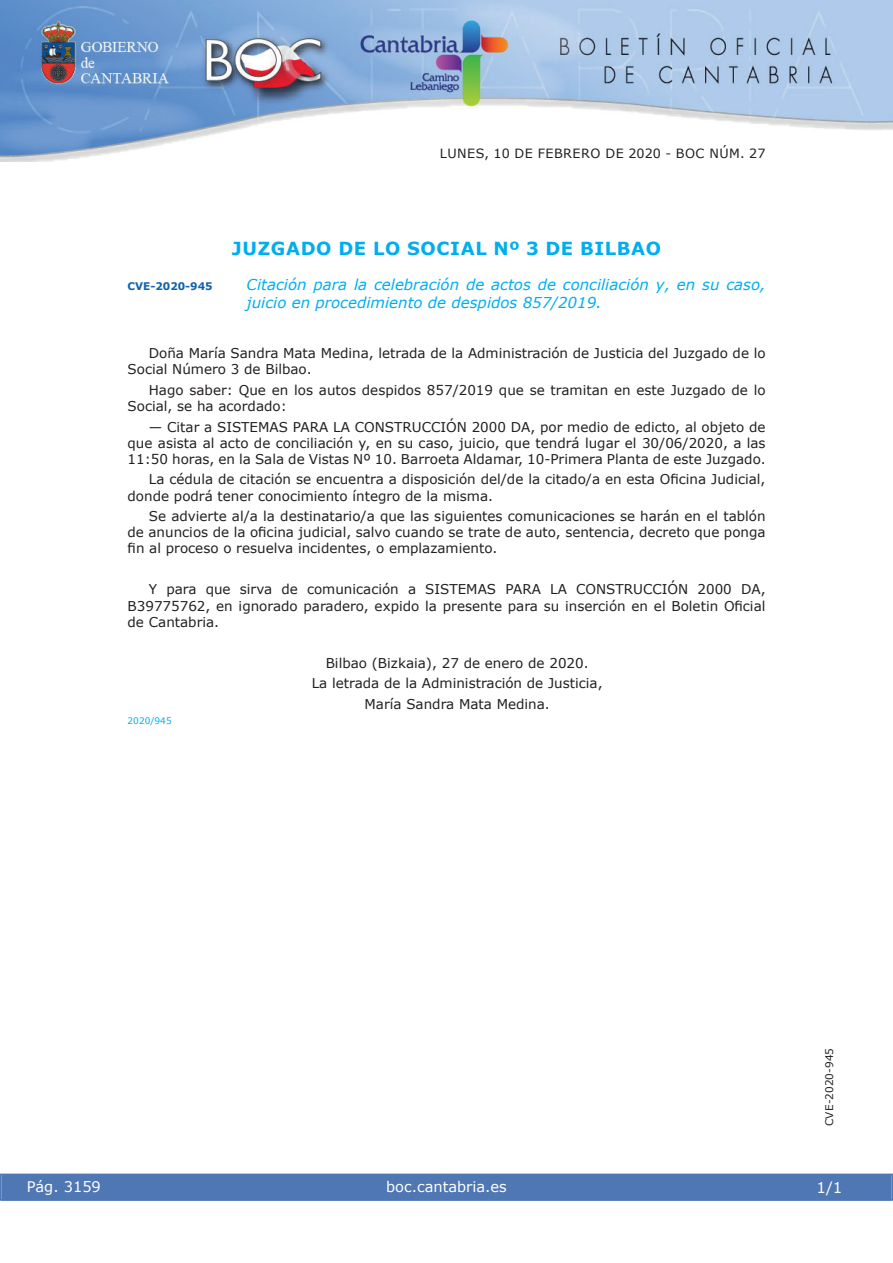
<style>
.page{position:relative;width:893px;height:1263px;background:#fff}
.page>*{position:absolute;margin:0;border:0;box-sizing:border-box;transform-origin:0 0}
.t1{font:700 18px "Verdana";letter-spacing:.035em;color:#00aeef}
.t2{font:italic 15px/18px "Verdana";color:#00aeef}
.t3{font:15px "Verdana";color:#fff}
.t4{font:14.55px "Verdana";color:#fff}
.t5{font:13.5px/16.2px "Verdana";color:#231f20}
.t6{font:12.75px "Verdana";letter-spacing:.035em;color:#231f20}
.t7{font:10.5px "Verdana";color:#231f20}
.t8{font:700 10.5px "Verdana";color:#1263a9}
.t9{font:9px "Verdana";color:#00aeef}
</style>
<div class="page">
<img style="left:0;top:0;width:893px;height:161px">
<div style="left:1px;top:1174px;width:890px;height:27px;background:#4f77b3"></div>
<div style="left:0;top:1174px;width:893px;height:27px;border:1px solid #4f77b3"></div>
<p class="t6" style="left:440px;top:145px;width:327px">LUNES, 10 DE FEBRERO DE 2020 - BOC NÚM. 27</p>
<h1 class="t1" style="left:232px;top:237px;width:431px">JUZGADO DE LO SOCIAL Nº 3 DE BILBAO</h1>
<p class="t8" style="left:128px;top:279px;width:87px">CVE-2020-945</p>
<p class="t2" style="left:247px;top:275px;width:520px">Citación para la celebración de actos de conciliación y, en su caso, juicio en procedimiento de despidos 857/2019.</p>
<p class="t5" style="left:128px;top:345px;width:639px;text-indent:21px">Doña María Sandra Mata Medina, letrada de la Administración de Justicia del Juzgado de lo<br>Social Número 3 de Bilbao.</p>
<p class="t5" style="left:128px;top:381px;width:639px;text-indent:21px">Hago saber: Que en los autos despidos 857/2019 que se tramitan en este Juzgado de lo<br>Social, se ha acordado:</p>
<p class="t5" style="left:128px;top:418px;width:640px;text-align:justify;text-indent:21px">— Citar a SISTEMAS PARA LA CONSTRUCCIÓN 2000 DA, por medio de edicto, al objeto de que asista al acto de conciliación y, en su caso, juicio, que tendrá lugar el 30/06/2020, a las 11:50 horas, en la Sala de Vistas Nº 10. Barroeta Aldamar, 10-Primera Planta de este Juzgado.</p>
<p class="t5" style="left:128px;top:471px;width:639px;text-indent:21px">La cédula de citación se encuentra a disposición del/de la citado/a en esta Oficina Judicial, donde podrá tener conocimiento íntegro de la misma.</p>
<p class="t5" style="left:128px;top:508px;width:639px;text-align:justify;text-indent:21px">Se advierte al/a la destinatario/a que las siguientes comunicaciones se harán en el tablón de anuncios de la oficina judicial, salvo cuando se trate de auto, sentencia, decreto que ponga fin al proceso o resuelva incidentes, o emplazamiento.</p>
<p class="t5" style="left:128px;top:581px;width:639px;text-align:justify;text-indent:21px">Y para que sirva de comunicación a SISTEMAS PARA LA CONSTRUCCIÓN 2000 DA, B39775762, en ignorado paradero, expido la presente para su inserción en el Boletin Oficial de Cantabria.</p>
<p class="t5" style="left:312px;top:652px;width:292px;line-height:20.4px;text-align:center">Bilbao (Bizkaia), 27 de enero de 2020.<br>La letrada de la Administración de Justicia,<br>María Sandra Mata Medina.</p>
<p class="t9" style="left:128px;top:715px;width:46px">2020/945</p>
<p class="t4" style="left:27px;top:1177px;width:76px">Pág. 3159</p>
<p class="t4" style="left:386px;top:1178px;width:122px">boc.cantabria.es</p>
<p class="t7" style="left:823px;top:1126px;width:80px;rotate:-90deg">CVE-2020-945</p>
<p class="t3" style="left:816px;top:1178px;width:27px">1/1</p>
</div>
